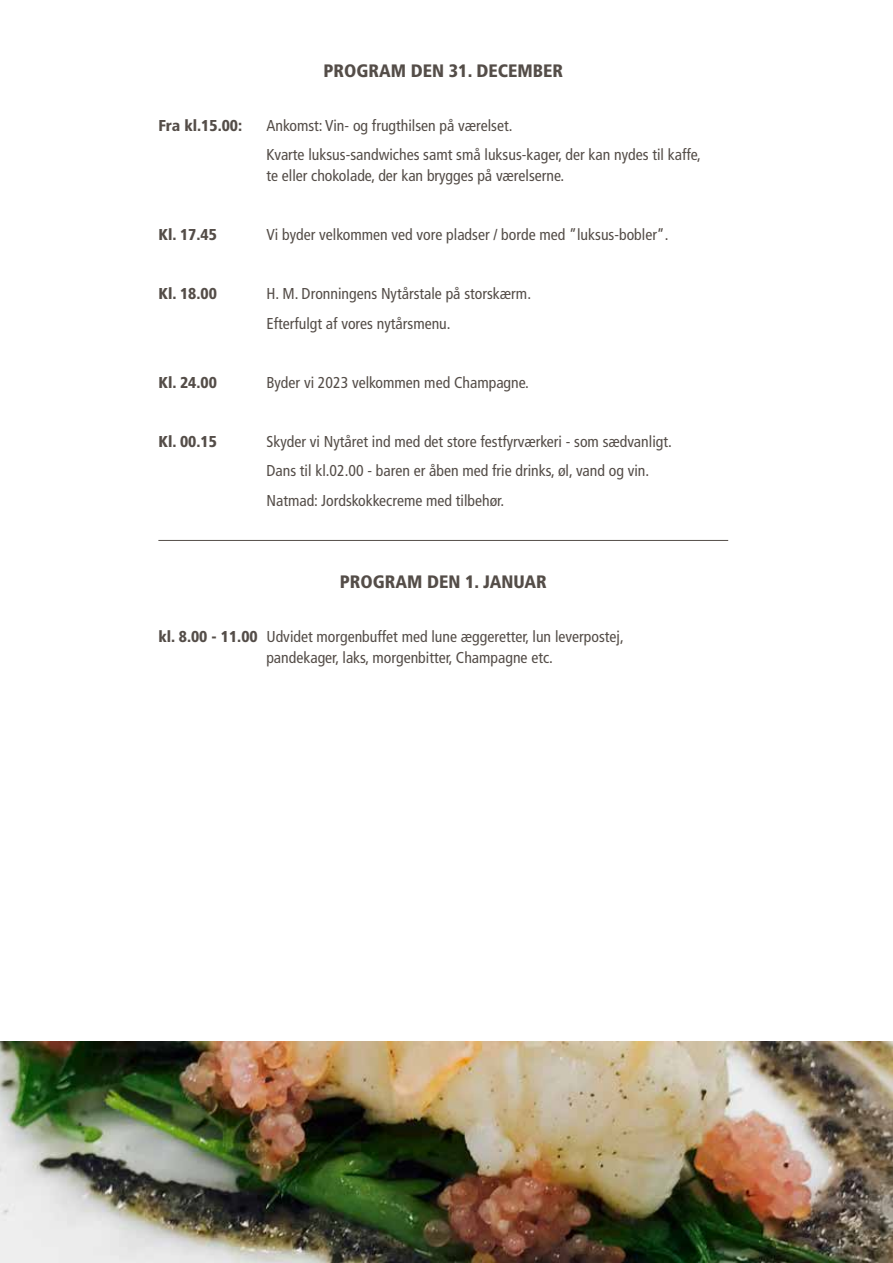
<style>
.page{position:relative;width:893px;height:1263px;background:#fff}
.page>*{position:absolute;margin:0;border:0;box-sizing:border-box;transform-origin:0 0}
.t1{font:900 condensed 18px "Frutiger LT Std";color:#544d48}
.t2{font:condensed 15.75px/29.5px "Frutiger LT Std";color:#544d48}
.t3{font:900 condensed 15.75px "Frutiger LT Std";color:#544d48}
.s1{font-weight:900}
</style>
<div class="page">
<img style="left:0;top:1042px;width:893px;height:221px">
<hr style="left:158px;top:540px;width:570px;height:1px;background:#544d48">
<p class="t1" style="left:324px;top:60px;width:241px">PROGRAM DEN 31. DECEMBER</p>
<p class="t3" style="left:158px;top:116px;width:85px">Fra kl.15.00:</p>
<p class="t2" style="left:266px;top:111px;width:436px">Ankomst: Vin- og frugthilsen på værelset.<br>Kvarte luksus-sandwiches samt små luksus-kager, der kan nydes til kaffe,</p>
<p class="t2" style="left:266px;top:161px;width:299px">te eller chokolade, der kan brygges på værelserne.</p>
<p class="t3" style="left:158px;top:225px;width:60px">Kl. 17.45</p>
<p class="t2" style="left:266px;top:220px;width:404px">Vi byder velkommen ved vore pladser / borde med ”luksus-bobler”.</p>
<p class="t3" style="left:158px;top:284px;width:60px">Kl. 18.00</p>
<p class="t2" style="left:266px;top:279px;width:266px">H. M. Dronningens Nytårstale på storskærm.<br>Efterfulgt af vores nytårsmenu.</p>
<p class="t3" style="left:158px;top:373px;width:60px">Kl. 24.00</p>
<p class="t2" style="left:266px;top:368px;width:264px">Byder vi 2023 velkommen med Champagne.</p>
<p class="t3" style="left:158px;top:432px;width:60px">Kl. 00.15</p>
<p class="t2" style="left:266px;top:427px;width:407px">Skyder vi Nytåret ind med det store festfyrværkeri - som sædvanligt.<br>Dans til kl.02.00 - baren er åben med frie drinks, øl, vand og vin.<br>Natmad: Jordskokkecreme med tilbehør.</p>
<p class="t1" style="left:340px;top:571px;width:209px">PROGRAM DEN 1. JANUAR</p>
<p class="t2" style="left:266px;top:626px;width:359px;line-height:21px;text-indent:-108px"><span class="s1">kl. 8.00 - 11.00</span> Udvidet morgenbuffet med lune æggeretter, lun leverpostej, pandekager, laks, morgenbitter, Champagne etc.</p>
</div>
